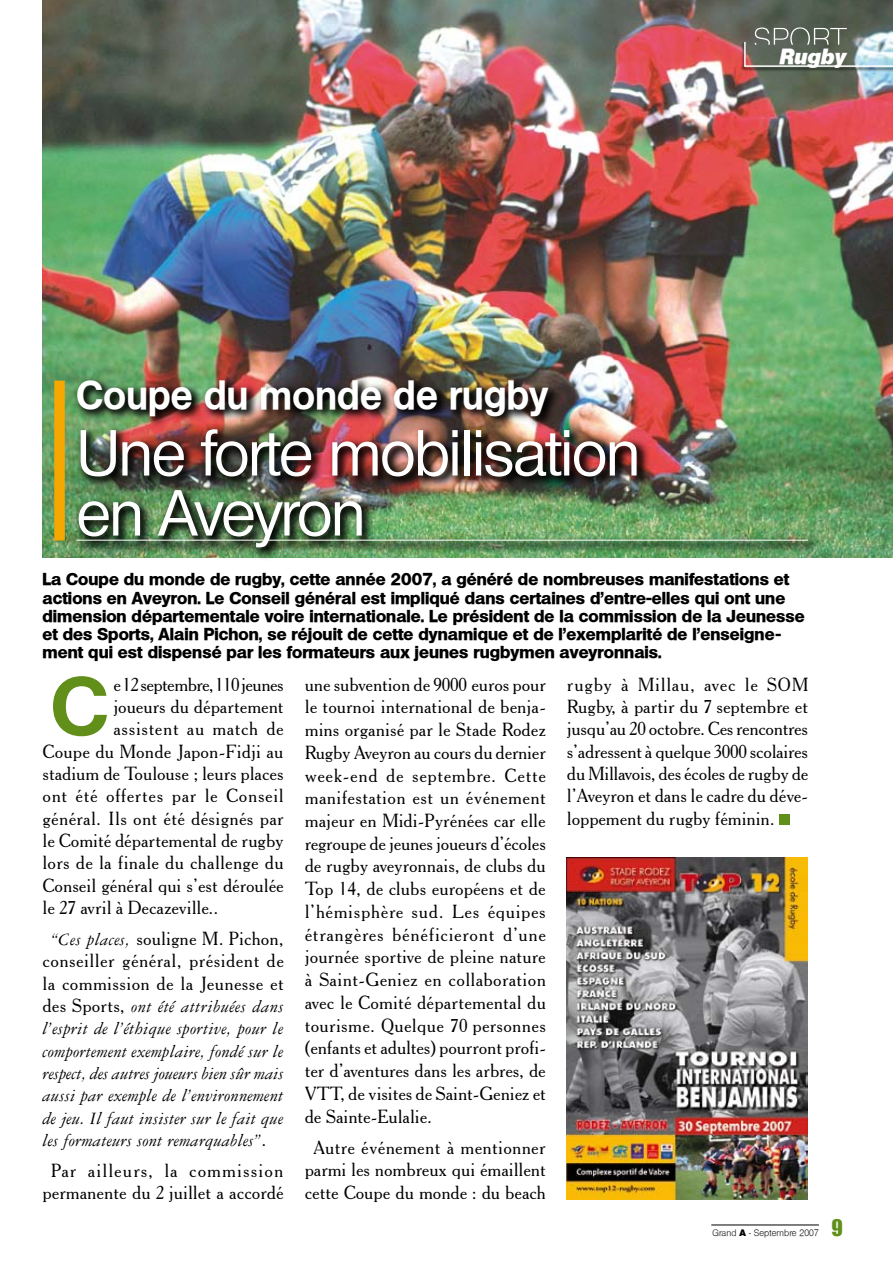
<style>
.page{position:relative;width:893px;height:1263px;background:#fff}
.page>*{position:absolute;margin:0;border:0;box-sizing:border-box;transform-origin:0 0}
.t1{font:700 79.95px "Olympia";color:#618f1a}
.t2{font:500 63px/60px "Olympia";letter-spacing:-.025em;color:#fff}
.t3{font:700 39px "Olympia";letter-spacing:.01em;color:#fff;scale:.95 1}
.t4{font:21px "Olympia Heavy Ita";letter-spacing:.015em;color:#fff;scale:.95 1}
.t5{font:18.45px/22.8px "Glouces Old Style";letter-spacing:.01em;color:#000;text-align:center}
.t6{font:italic 18.45px/22.4px "Garamond Three";letter-spacing:.01em;color:#000;text-align:justify}
.t7{font:18.45px/22.4px "Glouces Old Style";letter-spacing:.035em;color:#000;text-align:center}
.t8{font:18.45px "Glouces Old Style";letter-spacing:.03em;color:#000}
.t9{font:18.45px "Glouces Old Style";letter-spacing:.05em;color:#000}
.t10{font:18.45px "Glouces Old Style";letter-spacing:-.015em;color:#000}
.t11{font:18.45px "Glouces Old Style";letter-spacing:.045em;color:#000}
.t12{font:800 16.5px/18px "Olympia";letter-spacing:.005em;color:#000}
.t13{font:300 9px "Olympia";letter-spacing:.015em;color:#000}
.s1{font-family:"Garamond Three";font-style:italic}
.s2{font-family:"Glouces Old Style";font-style:normal}
.s3{font-weight:800}
</style>
<div class="page">
<img style="left:43px;top:0;width:850px;height:557px">
<img style="left:72px;top:375px;width:749px;height:184px">
<hr style="left:77px;top:540px;width:731px;height:1px;background:#fff">
<div style="left:54px;top:381px;width:11px;height:159px;background:#f6a800"></div>
<div style="left:779px;top:814px;width:10px;height:11px;background:#618f1a"></div>
<img style="left:567px;top:858px;width:241px;height:341px">
<hr style="left:711px;top:1225px;width:108px;height:1px;background:#000">
<div style="left:740px;top:41px;width:153px;height:31px;background:#000;opacity:.75"></div>
<svg style="left:743px;top:27px;width:150px;height:41px;background:#7e8780"></svg>
<h3 class="t3" style="left:77px;top:372px;width:498px">Coupe du monde de rugby</h3>
<h2 class="t2" style="left:77px;top:423px;width:566px">Une forte mobilisation en Aveyron</h2>
<p class="t4" style="left:780px;top:43px;width:71px">Rugby</p>
<p class="t12" style="left:43px;top:571px;width:764px">La Coupe du monde de rugby, cette année 2007, a généré de nombreuses manifestations et actions en Aveyron. Le Conseil général est impliqué dans certaines d’entre-elles qui ont une dimension départementale voire internationale. Le président de la commission de la Jeunesse et des Sports, Alain Pichon, se réjouit de cette dynamique et de l’exemplarité de l’enseigne&shy;ment qui est dispensé par les formateurs aux jeunes rugbymen aveyronnais.</p>
<h1 class="t1" style="left:51px;top:659px;width:59px">C</h1>
<p class="t10" style="left:113px;top:673px;width:171px">e 12 septembre, 110 jeunes</p>
<p class="t5" style="left:113px;top:695px;width:171px">joueurs du département</p>
<p class="t11" style="left:113px;top:717px;width:172px">assistent au match de</p>
<p class="t5" style="left:43px;top:739px;width:242px">Coupe du Monde Japon-Fidji au</p>
<p class="t5" style="left:43px;top:762px;width:242px">stadium de Toulouse ; leurs places</p>
<p class="t9" style="left:43px;top:785px;width:243px">ont été offertes par le Conseil</p>
<p class="t8" style="left:43px;top:807px;width:242px">général. Ils ont été désignés par</p>
<p class="t5" style="left:43px;top:829px;width:242px">le Comité départemental de rugby</p>
<p class="t8" style="left:43px;top:852px;width:242px">lors de la finale du challenge du</p>
<p class="t5" style="left:43px;top:873px;width:243px">Conseil général qui s’est déroulée</p>
<p class="t5" style="left:43px;top:896px;width:177px">le 27 avril à Decazeville..</p>
<p class="t7" style="left:43px;top:927px;width:243px"><span class="s1">“Ces places,</span> souligne M. Pichon, conseiller général, président de la commission de la Jeunesse et</p>
<p class="t6" style="left:43px;top:995px;width:243px"><span class="s2">des Sports,</span> ont été attribuées dans l’esprit de l’éthique sportive, pour le comportement exemplaire, fondé sur le respect, des autres joueurs bien sûr mais aussi par exemple de l’environnement de jeu. Il faut insister sur le fait que les formateurs sont remarquables”<span class="s2">.</span></p>
<p class="t5" style="left:43px;top:1159px;width:242px;line-height:22.4px">Par ailleurs, la commission permanente du 2 juillet a accordé</p>
<p class="t5" style="left:305px;top:672px;width:243px;text-align:justify">une subvention de 9000 euros pour le tournoi international de benja&shy;mins organisé par le Stade Rodez Rugby Aveyron au cours du dernier week-end de septembre. Cette manifestation est un événement majeur en Midi-Pyrénées car elle regroupe de jeunes joueurs d’écoles de rugby aveyronnais, de clubs du Top 14, de clubs européens et de l’hémisphère sud. Les équipes étrangères bénéficieront d’une journée sportive de pleine nature à Saint-Geniez en collaboration avec le Comité départemental du tourisme. Quelque 70 personnes (enfants et adultes) pourront profi&shy;ter d’aventures dans les arbres, de VTT, de visites de Saint-Geniez et de Sainte-Eulalie.</p>
<p class="t5" style="left:305px;top:1135px;width:242px">Autre événement à mentionner parmi les nombreux qui émaillent cette Coupe du monde : du beach</p>
<p class="t5" style="left:567px;top:672px;width:243px;line-height:22.4px;text-align:justify">rugby à Millau, avec le SOM Rugby, à partir du 7 septembre et jusqu’au 20 octobre. Ces rencontres s’adressent à quelque 3000 scolaires du Millavois, des écoles de rugby de l’Aveyron et dans le cadre du déve&shy;loppement du rugby féminin.</p>
<p class="t13" style="left:712px;top:1227px;width:108px">Grand <span class="s3">A</span> - Septembre 2007</p>
</div>
